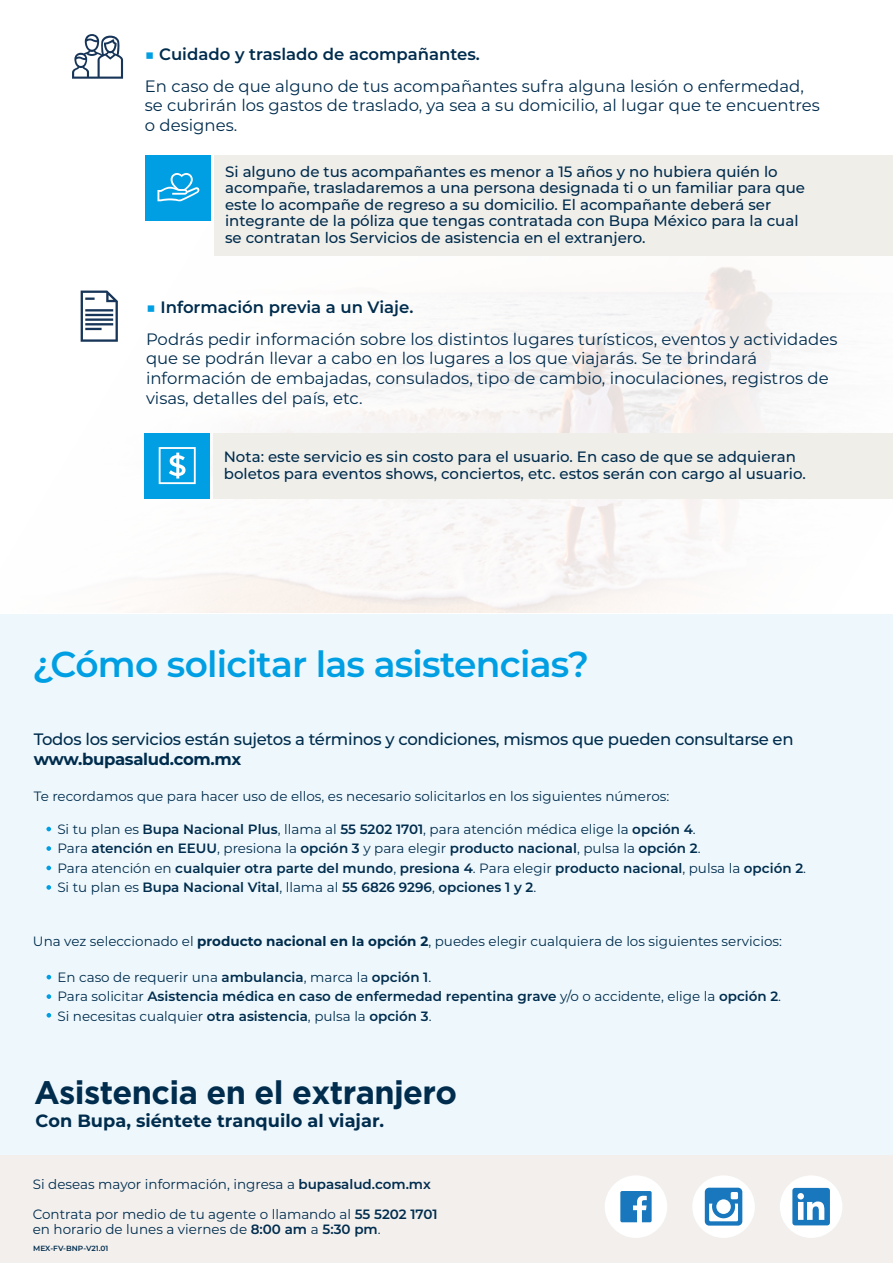
<style>
.page{position:relative;width:893px;height:1263px;background:#fff}
.page>*{position:absolute;margin:0;border:0;box-sizing:border-box;transform-origin:0 0}
.t1{font:600 36px "Montserrat";letter-spacing:-.02em;color:#009fe3}
.t2{font:700 32.55px "Gotham";letter-spacing:-.02em;color:#002c4d}
.t3{font:700 17.7px "Montserrat";color:#002c4d}
.t4{font:16.5px/19.8px "Montserrat";color:#002c4d}
.t5{font:500 16.5px "Montserrat";letter-spacing:-.02em;color:#002c4d}
.t6{font:700 16.5px "Montserrat";letter-spacing:-.02em;color:#002c4d}
.t7{font:500 15px/16.5px "Montserrat";color:#002c4d}
.t8{font:600 13.5px/19.5px "Montserrat";color:#002c4d}
.t9{font:13.5px/15px "Montserrat";color:#002c4d}
.t10{font:600 7.5px "Montserrat";color:#002c4d}
.s1{font-weight:600;color:#009fe3}
.s2{font-weight:600}
.s3{font-weight:400}
.s4{font-weight:700}
</style>
<div class="page">
<svg style="left:80px;top:255px;width:813px;height:358px"></svg>
<svg style="left:72px;top:34px;width:51px;height:45px"></svg>
<svg style="left:81px;top:291px;width:37px;height:51px"></svg>
<div style="left:214px;top:155px;width:679px;height:100px;background:#f0eee9"></div>
<div style="left:145px;top:155px;width:66px;height:66px;background:#009fe3"></div>
<svg style="left:157px;top:173px;width:43px;height:28px"></svg>
<div style="left:213px;top:433px;width:680px;height:66px;background:#f0eee9"></div>
<div style="left:144px;top:433px;width:66px;height:65px;background:#009fe3"></div>
<svg style="left:159px;top:447px;width:37px;height:37px"></svg>
<div style="left:0;top:614px;width:893px;height:551px;background:#eef8fc"></div>
<div style="left:0;top:1156px;width:893px;height:107px;background:#f2efed"></div>
<div style="left:780px;top:1175px;width:62px;height:63px;background:#fff;border-radius:50%"></div>
<svg style="left:792px;top:1188px;width:38px;height:37px"></svg>
<div style="left:605px;top:1175px;width:62px;height:63px;background:#fff;border-radius:50%"></div>
<svg style="left:620px;top:1191px;width:32px;height:31px"></svg>
<div style="left:692px;top:1175px;width:63px;height:63px;background:#fff;border-radius:50%"></div>
<div style="left:705px;top:1188px;width:37px;height:37px;background:#1978bd;border-radius:4px"></div>
<svg style="left:709px;top:1203px;width:29px;height:18px"></svg>
<div style="left:716px;top:1199px;width:15px;height:15px;background:#fff;border-radius:50%"></div>
<div style="left:731px;top:1192px;width:7px;height:7px;background:#fff"></div>
<svg style="left:46px;top:827px;width:5px;height:4px"></svg>
<svg style="left:46px;top:846px;width:5px;height:5px"></svg>
<svg style="left:46px;top:866px;width:5px;height:4px"></svg>
<svg style="left:46px;top:885px;width:5px;height:5px"></svg>
<svg style="left:47px;top:975px;width:4px;height:4px"></svg>
<svg style="left:47px;top:994px;width:4px;height:5px"></svg>
<svg style="left:47px;top:1013px;width:4px;height:4px"></svg>
<p class="t4" style="left:145px;top:37px;width:660px;line-height:31.8px"><span class="s1">■</span> <span class="s2">Cuidado y traslado de acompañantes.<br></span>En caso de que alguno de tus acompañantes sufra alguna lesión o enfermedad,</p>
<p class="t4" style="left:145px;top:95px;width:677px">se cubrirán los gastos de traslado, ya sea a su domicilio, al lugar que te encuentres o designes.</p>
<p class="t7" style="left:225px;top:162px;width:581px">Si alguno de tus acompañantes es menor a 15 años y no hubiera quién lo acompañe, trasladaremos a una persona designada ti o un familiar para que este lo acompañe de regreso a su domicilio. El acompañante deberá ser integrante de la póliza que tengas contratada con Bupa México para la cual se contratan los Servicios de asistencia en el extranjero.</p>
<p class="t4" style="left:146px;top:291px;width:693px;line-height:31.8px"><span class="s1">■</span> <span class="s2">Información previa a un Viaje.<br></span>Podrás pedir información sobre los distintos lugares turísticos, eventos y actividades</p>
<p class="t4" style="left:146px;top:348px;width:684px">que se podrán llevar a cabo en los lugares a los que viajarás. Se te brindará información de embajadas, consulados, tipo de cambio, inoculaciones, registros de visas, detalles del país, etc.</p>
<p class="t7" style="left:224px;top:448px;width:583px">Nota: este servicio es sin costo para el usuario. En caso de que se adquieran boletos para eventos shows, conciertos, etc. estos serán con cargo al usuario.</p>
<h1 class="t1" style="left:32px;top:638px;width:558px">¿Cómo solicitar las asistencias?</h1>
<p class="t5" style="left:34px;top:727px;width:761px">Todos los servicios están sujetos a términos y condiciones, mismos que pueden consultarse en</p>
<p class="t6" style="left:34px;top:747px;width:209px">www.bupasalud.com.mx</p>
<p class="t9" style="left:34px;top:788px;width:637px">Te recordamos que para hacer uso de ellos, es necesario solicitarlos en los siguientes números:</p>
<p class="t8" style="left:57px;top:818px;width:750px"><span class="s3">Si tu plan es</span> Bupa Nacional Plus<span class="s3">, llama al</span> 55 5202 1701<span class="s3">, para atención médica elige la</span> opción 4<span class="s3">.<br>Para</span> atención en EEUU<span class="s3">, presiona la</span> opción 3 <span class="s3">y para elegir</span> producto nacional<span class="s3">, pulsa la</span> opción 2<span class="s3">.<br>Para atención en</span> cualquier otra parte del mundo<span class="s3">,</span> presiona 4<span class="s3">. Para elegir</span> producto nacional<span class="s3">, pulsa la</span> opción 2<span class="s3">.<br>Si tu plan es</span> Bupa Nacional Vital<span class="s3">, llama al</span> 55 6826 9296<span class="s3">,</span> opciones 1 y 2<span class="s3">.</span></p>
<p class="t9" style="left:33px;top:933px;width:751px">Una vez seleccionado el <span class="s4">producto nacional en la opción 2</span>, puedes elegir cualquiera de los siguientes servicios:</p>
<p class="t8" style="left:57px;top:966px;width:725px"><span class="s3">En caso de requerir una</span> ambulancia<span class="s3">, marca la</span> opción 1<span class="s3">.<br>Para solicitar</span> Asistencia médica en caso de enfermedad repentina grave <span class="s3">y/o o accidente, elige la</span> opción 2<span class="s3">.<br>Si necesitas cualquier</span> otra asistencia<span class="s3">, pulsa la</span> opción 3<span class="s3">.</span></p>
<h2 class="t2" style="left:34px;top:1074px;width:425px">Asistencia en el extranjero</h2>
<h3 class="t3" style="left:36px;top:1108px;width:350px">Con Bupa, siéntete tranquilo al viajar.</h3>
<p class="t9" style="left:33px;top:1176px;width:400px">Si deseas mayor información, ingresa a <span class="s2">bupasalud.com.mx</span></p>
<p class="t9" style="left:33px;top:1206px;width:406px">Contrata por medio de tu agente o llamando al <span class="s2">55 5202 1701 </span>en horario de lunes a viernes de <span class="s2">8:00 am</span> a <span class="s2">5:30 pm</span>.</p>
<p class="t10" style="left:33px;top:1243px;width:77px">MEX-FV-BNP-V21.01</p>
</div>
